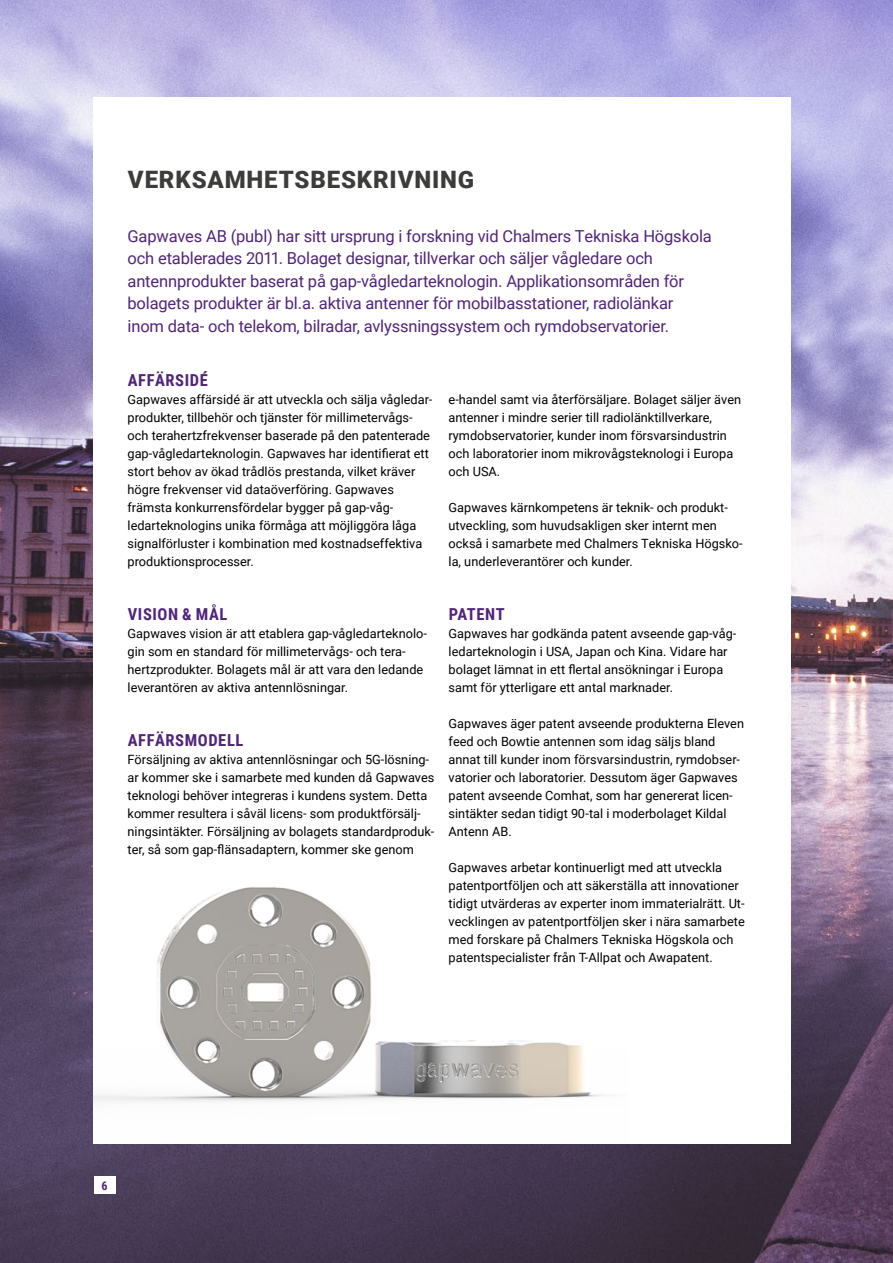
<style>
.page{position:relative;width:893px;height:1263px;background:#fff}
.page>*{position:absolute;margin:0;border:0;box-sizing:border-box;transform-origin:0 0}
.t1{font:900 24px "Roboto";letter-spacing:.035em;color:#3c3c3b}
.Ingress{font:16.5px/22.5px "Roboto";letter-spacing:-.01em;color:#51247a}
.t2{font:700 16.5px "Roboto Condensed";letter-spacing:.035em;color:#51247a}
.t3{font:12.75px/18px "Roboto";color:#000}
.Sidfot{font:700 12px "Roboto Condensed";color:#51247a}
</style>
<div class="page">
<img style="left:0;top:0;width:893px;height:1263px">
<div style="left:94px;top:98px;width:697px;height:1046px;background:#fff"></div>
<img style="left:94px;top:887px;width:512px;height:215px">
<div style="left:94px;top:1177px;width:21px;height:17px;background:#fff"></div>
<h1 class="t1" style="left:128px;top:162px;width:348px">VERKSAMHETSBESKRIVNING</h1>
<p class="Ingress" style="left:128px;top:224px;width:586px">Gapwaves AB (publ) har sitt ursprung i forskning vid Chalmers Tekniska Högskola och etablerades 2011. Bolaget designar, tillverkar och säljer vågledare och antennprodukter baserat på gap-vågledarteknologin. Applikationsområden för bolagets produkter är bl.a. aktiva antenner för mobilbasstationer, radiolänkar inom data- och telekom, bilradar, avlyssningssystem och rymdobservatorier.</p>
<h2 class="t2" style="left:128px;top:368px;width:81px">AFFÄRSIDÉ</h2>
<p class="t3" style="left:128px;top:390px;width:306px">Gapwaves affärsidé är att utveckla och sälja vågledar&shy;produkter, tillbehör och tjänster för millimetervågs&shy;och terahertzfrekvenser baserade på den patenterade gap-vågledarteknologin. Gapwaves har identifierat ett stort behov av ökad trådlös prestanda, vilket kräver högre frekvenser vid dataöverföring. Gapwaves främsta konkurrensfördelar bygger på gap-våg&shy;ledarteknologins unika förmåga att möjliggöra låga signalförluster i kombination med kostnadseffektiva produktionsprocesser.</p>
<h2 class="t2" style="left:128px;top:602px;width:101px">VISION &amp; MÅL</h2>
<p class="t3" style="left:128px;top:624px;width:301px">Gapwaves vision är att etablera gap-vågledarteknolo&shy;gin som en standard för millimetervågs- och tera&shy;hertzprodukter. Bolagets mål är att vara den ledande leverantören av aktiva antennlösningar.</p>
<h2 class="t2" style="left:128px;top:728px;width:117px">AFFÄRSMODELL</h2>
<p class="t3" style="left:128px;top:750px;width:308px">Försäljning av aktiva antennlösningar och 5G-lösning&shy;ar kommer ske i samarbete med kunden då Gapwaves teknologi behöver integreras i kundens system. Detta kommer resultera i såväl licens- som produktförsälj&shy;ningsintäkter. Försäljning av bolagets standardproduk&shy;ter, så som gap-flänsadaptern, kommer ske genom</p>
<p class="t3" style="left:449px;top:390px;width:294px">e-handel samt via återförsäljare. Bolaget säljer även antenner i mindre serier till radiolänktillverkare, rymdobservatorier, kunder inom försvarsindustrin och laboratorier inom mikrovågsteknologi i Europa och USA.</p>
<p class="t3" style="left:449px;top:498px;width:296px">Gapwaves kärnkompetens är teknik- och produkt&shy;utveckling, som huvudsakligen sker internt men också i samarbete med Chalmers Tekniska Högsko&shy;la, underleverantörer och kunder.</p>
<h2 class="t2" style="left:449px;top:602px;width:57px">PATENT</h2>
<p class="t3" style="left:449px;top:624px;width:289px">Gapwaves har godkända patent avseende gap-våg&shy;ledarteknologin i USA, Japan och Kina. Vidare har bolaget lämnat in ett flertal ansökningar i Europa samt för ytterligare ett antal marknader.</p>
<p class="t3" style="left:449px;top:714px;width:297px">Gapwaves äger patent avseende produkterna Eleven feed och Bowtie antennen som idag säljs bland annat till kunder inom försvarsindustrin, rymdobser&shy;vatorier och laboratorier. Dessutom äger Gapwaves patent avseende Comhat, som har genererat licen&shy;sintäkter sedan tidigt 90-tal i moderbolaget Kildal Antenn AB.</p>
<p class="t3" style="left:449px;top:858px;width:298px">Gapwaves arbetar kontinuerligt med att utveckla patentportföljen och att säkerställa att innovationer tidigt utvärderas av experter inom immaterialrätt. Ut&shy;vecklingen av patentportföljen sker i nära samarbete med forskare på Chalmers Tekniska Högskola och patentspecialister från T-Allpat och Awapatent.</p>
<p class="Sidfot" style="left:101px;top:1177px;width:8px">6</p>
</div>
